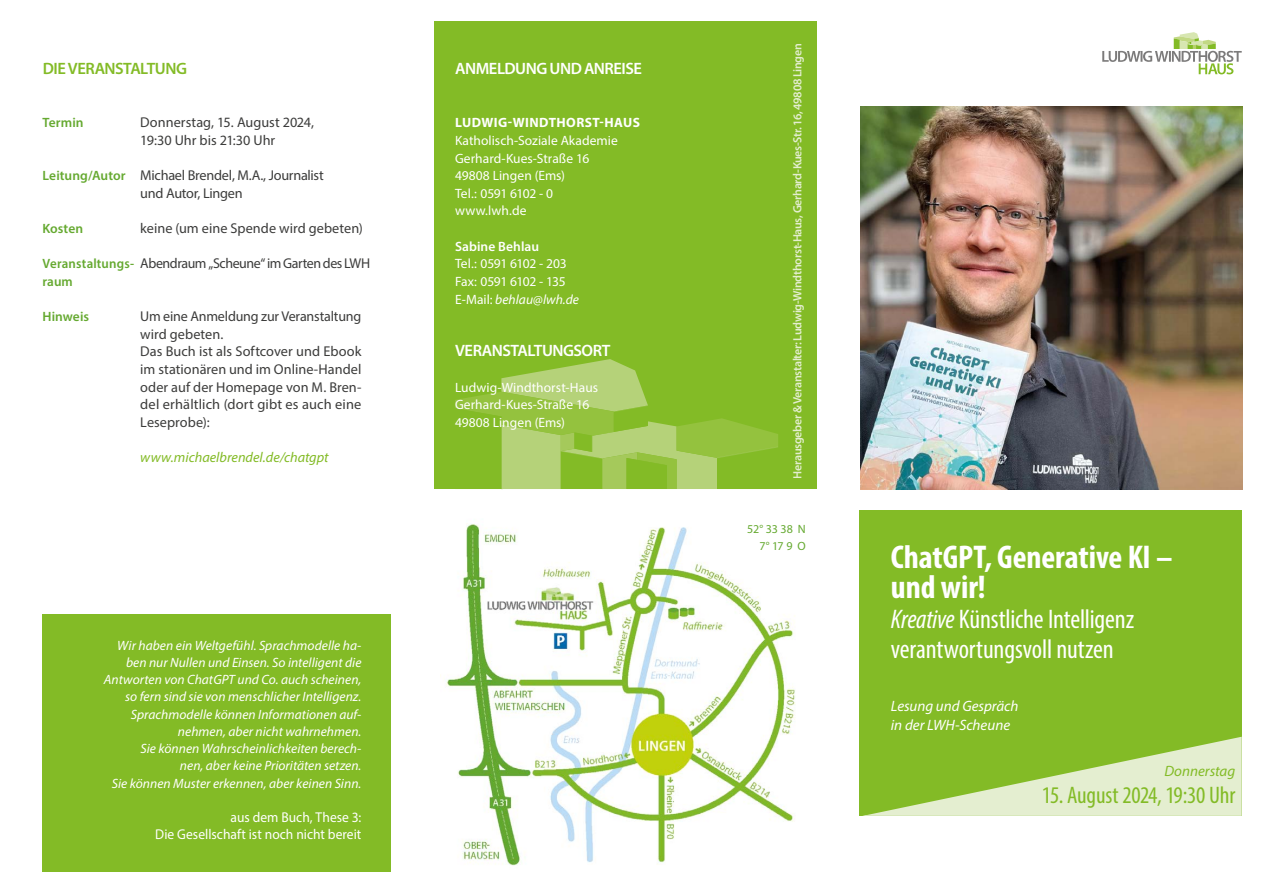
<style>
.page{position:relative;width:1263px;height:893px;background:#fff}
.page>*{position:absolute;margin:0;border:0;box-sizing:border-box;transform-origin:0 0}
.t1{font:700 condensed 33px/30px "Myriad Pro";letter-spacing:-.005em;color:#fff}
.t2{font:condensed 27px/30px "Myriad Pro";letter-spacing:-.005em;color:#fff}
.t3{font:condensed 24px "Myriad Pro";letter-spacing:-.015em;color:#83bb26}
.t4{font:600 16.5px "Myriad Pro";letter-spacing:-.03em;color:#fff}
.t5{font:600 16.5px "Myriad Pro";letter-spacing:-.03em;color:#83bb26}
.t6{font:italic 15px/19.5px "Myriad Pro";color:#fff}
.t7{font:italic 15px "Myriad Pro";color:#83bb26}
.t8{font:14.25px/17.7px "Myriad Pro";color:#3c3c3b}
.t9{font:14.25px/17.2px "Myriad Pro";letter-spacing:.005em;color:#fff;text-align:right;scale:.95 1}
.t10{font:14.25px "Myriad Pro";letter-spacing:-.03em;color:#3c3c3b}
.t11{font:italic 14.25px "Myriad Pro";color:#83bb26}
.t12{font:italic 13.5px/17.2px "Myriad Pro";letter-spacing:.005em;color:#fff;text-align:right}
.t13{font:13.5px/17.7px "Myriad Pro";color:#fff}
.t14{font:13.5px/17.7px "Myriad Pro";letter-spacing:-.03em;color:#fff}
.t15{font:600 13.5px "Myriad Pro";letter-spacing:.005em;color:#65a930}
.t16{font:700 13.5px "Myriad Pro";letter-spacing:.03em;color:#fff}
.t17{font:600 13.5px "Myriad Pro";letter-spacing:.005em;color:#fff}
.t18{font:600 12px "Myriad Pro";letter-spacing:-.03em;color:#e4eed0}
.t19{font:12px/17.7px "Myriad Pro";letter-spacing:-.015em;color:#65a930;text-align:right}
.s1{font-weight:600;font-size:13.5px;color:#65a930}
.s2{font-style:italic}
</style>
<div class="page">
<img style="left:446px;top:524px;width:350px;height:342px">
<div style="left:434px;top:21px;width:382px;height:468px;background:#83bb26"></div>
<svg style="left:455px;top:359px;width:323px;height:130px"></svg>
<div style="left:859px;top:510px;width:383px;height:305px;background:#83bb26"></div>
<svg style="left:860px;top:737px;width:382px;height:79px"></svg>
<svg style="left:1102px;top:32px;width:140px;height:42px"></svg>
<div style="left:43px;top:614px;width:348px;height:258px;background:#83bb26"></div>
<img style="left:860px;top:106px;width:383px;height:383px">
<p class="t5" style="left:43px;top:58px;width:146px">DIE VERANSTALTUNG</p>
<p class="t15" style="left:43px;top:114px;width:43px">Termin</p>
<p class="t8" style="left:140px;top:113px;width:175px">Donnerstag, 15. August 2024,<br>19:30 Uhr bis 21:30 Uhr</p>
<p class="t8" style="left:140px;top:166px;width:185px;text-indent:-98px"><span class="s1">Leitung/Autor</span> Michael Brendel, M.A., Journalist und Autor, Lingen</p>
<p class="t15" style="left:43px;top:220px;width:42px">Kosten</p>
<p class="t8" style="left:140px;top:219px;width:224px">keine (um eine Spende wird gebeten)</p>
<p class="t10" style="left:43px;top:255px;width:329px"><span class="s1">Veranstaltungs-</span> Abendraum „Scheune“ im Garten des LWH</p>
<p class="t15" style="left:43px;top:273px;width:32px">raum</p>
<p class="t15" style="left:43px;top:308px;width:48px">Hinweis</p>
<p class="t8" style="left:140px;top:307px;width:223px">Um eine Anmeldung zur Veranstaltung wird gebeten.<br>Das Buch ist als Softcover und Ebook im stationären und im Online-Handel oder auf der Homepage von M. Bren&shy;del erhältlich (dort gibt es auch eine<br>Leseprobe):</p>
<p class="t11" style="left:140px;top:449px;width:190px">www.michaelbrendel.de/chatgpt</p>
<p class="t12" style="left:104px;top:636px;width:259px">Wir haben ein Weltgefühl. Sprachmodelle ha&shy;ben nur Nullen und Einsen. So intelligent die Antworten von ChatGPT und Co. auch scheinen, so fern sind sie von menschlicher Intelligenz.<br>Sprachmodelle können Informationen auf&shy;nehmen, aber nicht wahrnehmen.<br>Sie können Wahrscheinlichkeiten berech-<br>nen, aber keine Prioritäten setzen.<br>Sie können Muster erkennen, aber keinen Sinn.</p>
<p class="t9" style="left:155px;top:809px;width:219px">aus dem Buch, These 3:<br>Die Gesellschaft ist noch nicht bereit</p>
<p class="t4" style="left:455px;top:58px;width:188px">ANMELDUNG UND ANREISE</p>
<p class="t16" style="left:455px;top:114px;width:186px">LUDWIG-WINDTHORST-HAUS</p>
<p class="t13" style="left:455px;top:131px;width:164px">Katholisch-Soziale Akademie<br>Gerhard-Kues-Straße 16<br>49808 Lingen (Ems)<br>Tel.: 0591 6102 - 0 www.lwh.de</p>
<p class="t17" style="left:455px;top:238px;width:86px">Sabine Behlau</p>
<p class="t14" style="left:455px;top:255px;width:126px">Tel.: 0591 6102 - 203<br>Fax: 0591 6102 - 135<br>E-Mail: <span class="s2">behlau@lwh.de</span></p>
<p class="t4" style="left:455px;top:340px;width:157px">VERANSTALTUNGSORT</p>
<p class="t13" style="left:455px;top:378px;width:145px">Ludwig-Windthorst-Haus<br>Gerhard-Kues-Straße 16<br>49808 Lingen (Ems)</p>
<p class="t18" style="left:790px;top:479px;width:437px;rotate:-90deg">Herausgeber &amp; Veranstalter: Ludwig-Windthorst-Haus, Gerhard-Kues-Str. 16, 49808 Lingen</p>
<p class="t19" style="left:747px;top:520px;width:60px">52° 33 38 N<br>7° 17 9 O</p>
<h1 class="t1" style="left:891px;top:541px;width:283px">ChatGPT, Generative KI – und wir!</h1>
<h2 class="t2" style="left:891px;top:603px;width:245px"><span class="s2">Kreative</span> Künstliche Intelligenz verantwortungsvoll nutzen</h2>
<p class="t6" style="left:891px;top:696px;width:129px">Lesung und Gespräch in der LWH-Scheune</p>
<p class="t7" style="left:1164px;top:762px;width:73px">Donnerstag</p>
<h3 class="t3" style="left:1042px;top:781px;width:195px">15. August 2024, 19:30 Uhr</h3>
</div>
